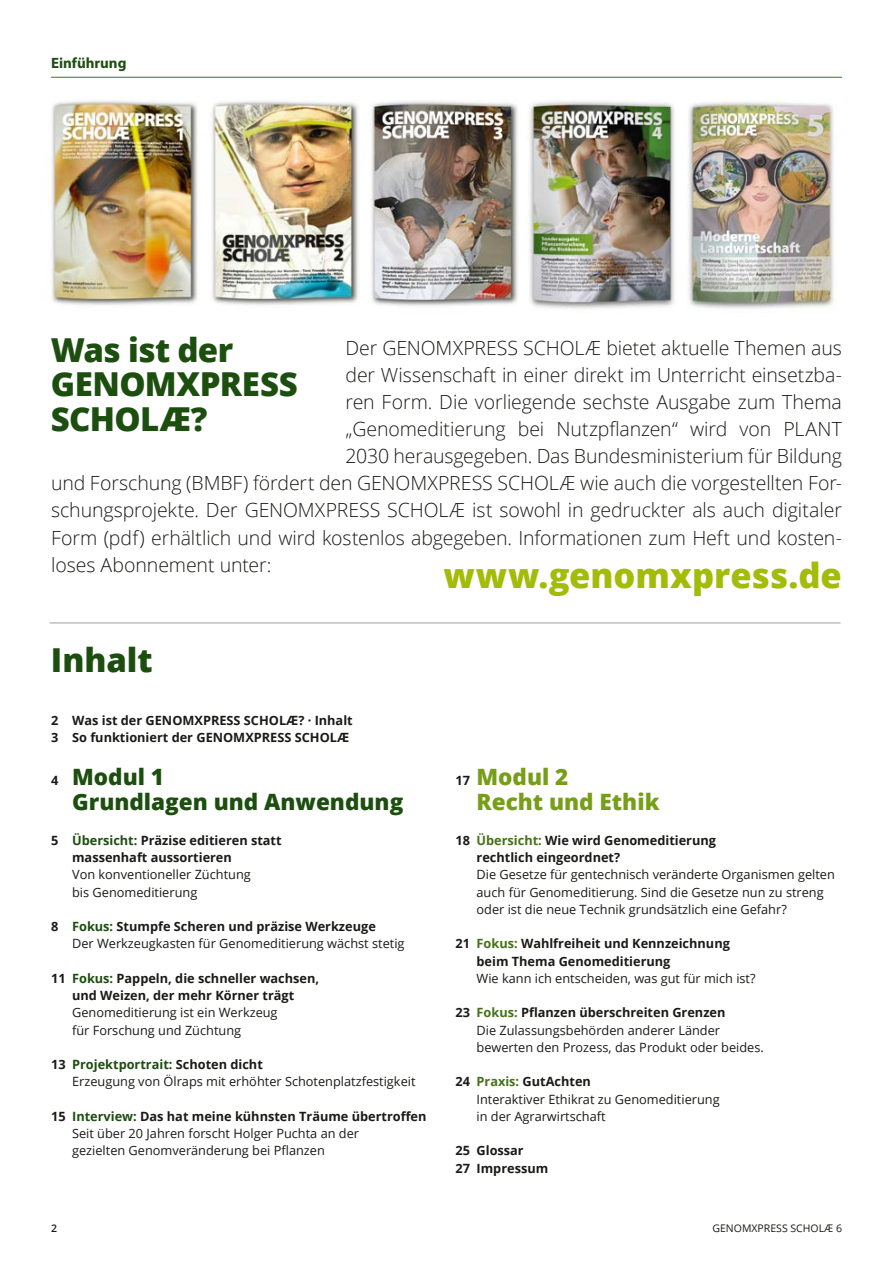
<style>
.page{position:relative;width:893px;height:1263px;background:#fff}
.page>*{position:absolute;margin:0;border:0;box-sizing:border-box;transform-origin:0 0}
.t1{font:800 34.5px "Open Sans";color:#a2bc09}
.t2{font:800 33px/34.5px "Open Sans";letter-spacing:-.02em;color:#1c4e0f}
.t3{font:800 22.5px/25.5px "Open Sans";color:#1c4e0f}
.t4{font:800 22.5px/25.5px "Open Sans";color:#779e18}
.t5{font:300 19.5px "Open Sans";letter-spacing:-.005em;color:#1a1a18}
.t6{font:700 15px "Myriad Pro";color:#1c4e0f}
.t7{font:12.75px/17.2px "Open Sans";color:#1a1a18}
.t8{font:700 12.75px/17.2px "Open Sans";color:#1a1a18}
.t9{font:10.5px "Open Sans";color:#1a1a18}
.t10{font:600 10.5px "Open Sans";color:#1a1a18}
.s1{font-weight:700;font-size:12.75px;color:#1a1a18}
.s2{color:#1c4e0f}
.s3{font-weight:700}
.s4{font-weight:700;color:#1c4e0f}
.s5{color:#457217}
.s6{font-weight:700;color:#457217}
</style>
<div class="page">
<img style="left:51px;top:101px;width:147px;height:205px">
<img style="left:211px;top:101px;width:149px;height:205px">
<img style="left:370px;top:100px;width:148px;height:206px">
<img style="left:528px;top:101px;width:147px;height:208px">
<img style="left:688px;top:101px;width:148px;height:208px">
<hr style="left:51px;top:77px;width:791px;height:1px;background:#457217">
<hr style="left:50px;top:623px;width:790px;height:1px;background:#9c9d9d">
<p class="t6" style="left:51px;top:53px;width:77px">Einführung</p>
<h2 class="t2" style="left:51px;top:331px;width:248px">Was ist der<br>GENOMXPRESS<br>SCHOLÆ?</h2>
<h3 class="t5" style="left:345px;top:335px;width:498px">Der GENOMXPRESS SCHOLÆ bietet aktuelle Themen aus</h3>
<h3 class="t5" style="left:345px;top:362px;width:498px">der Wissenschaft in einer direkt im Unterricht einsetzba-</h3>
<h3 class="t5" style="left:345px;top:389px;width:498px">ren Form. Die vorliegende sechste Ausgabe zum Thema</h3>
<h3 class="t5" style="left:345px;top:416px;width:498px">„Genomeditierung bei Nutzpflanzen“ wird von PLANT</h3>
<h3 class="t5" style="left:345px;top:443px;width:498px">2030 herausgegeben. Das Bundesministerium für Bildung</h3>
<h3 class="t5" style="left:51px;top:470px;width:792px">und Forschung (BMBF) fördert den GENOMXPRESS SCHOLÆ wie auch die vorgestellten For-</h3>
<h3 class="t5" style="left:51px;top:497px;width:792px">schungsprojekte. Der GENOMXPRESS SCHOLÆ ist sowohl in gedruckter als auch digitaler</h3>
<h3 class="t5" style="left:51px;top:524px;width:792px">Form (pdf) erhältlich und wird kostenlos abgegeben. Informationen zum Heft und kosten-</h3>
<h3 class="t5" style="left:51px;top:551px;width:222px">loses Abonnement unter:</h3>
<h1 class="t1" style="left:443px;top:549px;width:400px">www.genomxpress.de</h1>
<h2 class="t2" style="left:51px;top:641px;width:103px">Inhalt</h2>
<p class="t8" style="left:51px;top:711px;width:303px">2 Was ist der GENOMXPRESS SCHOLÆ? · Inhalt<br>3 So funktioniert der GENOMXPRESS SCHOLÆ</p>
<h3 class="t3" style="left:72px;top:763px;width:333px;text-indent:-21px"><span class="s1">4</span> Modul 1<br>Grundlagen und Anwendung</h3>
<p class="t8" style="left:72px;top:831px;width:211px;text-indent:-21px">5 <span class="s2">Übersicht:</span> Präzise editieren statt massenhaft aussortieren</p>
<p class="t7" style="left:72px;top:866px;width:180px">Von konventioneller Züchtung bis Genomeditierung</p>
<p class="t7" style="left:72px;top:917px;width:334px;text-indent:-21px"><span class="s3">8</span> <span class="s4">Fokus:</span> <span class="s3">Stumpfe Scheren und präzise Werkzeuge<br></span>Der Werkzeugkasten für Genomeditierung wächst stetig</p>
<p class="t8" style="left:51px;top:969px;width:270px;text-align:center">11 <span class="s2">Fokus:</span> Pappeln, die schneller wachsen, und Weizen, der mehr Körner trägt</p>
<p class="t7" style="left:72px;top:1004px;width:207px">Genomeditierung ist ein Werkzeug für Forschung und Züchtung</p>
<p class="t7" style="left:72px;top:1055px;width:345px;text-indent:-21px"><span class="s3">13</span> <span class="s4">Projektportrait:</span> <span class="s3">Schoten dicht<br></span>Erzeugung von Ölraps mit erhöhter Schotenplatzfestigkeit</p>
<p class="t7" style="left:72px;top:1107px;width:356px;text-indent:-21px"><span class="s3">15</span> <span class="s4">Interview:</span> <span class="s3">Das hat meine kühnsten Träume übertroffen<br></span>Seit über 20 Jahren forscht Holger Puchta an der<br>gezielten Genomveränderung bei Pflanzen</p>
<h3 class="t4" style="left:477px;top:763px;width:184px;text-indent:-21px"><span class="s1">17</span> Modul 2<br>Recht und Ethik</h3>
<p class="t8" style="left:477px;top:831px;width:241px;text-indent:-21px">18 <span class="s5">Übersicht:</span> Wie wird Genomeditierung rechtlich eingeordnet?</p>
<p class="t7" style="left:477px;top:866px;width:360px">Die Gesetze für gentechnisch veränderte Organismen gelten auch für Genomeditierung. Sind die Gesetze nun zu streng oder ist die neue Technik grundsätzlich eine Gefahr?</p>
<p class="t8" style="left:477px;top:935px;width:255px;text-indent:-21px">21 <span class="s5">Fokus:</span> Wahlfreiheit und Kennzeichnung beim Thema Genomeditierung</p>
<p class="t7" style="left:477px;top:969px;width:281px">Wie kann ich entscheiden, was gut für mich ist?</p>
<p class="t7" style="left:477px;top:1004px;width:289px;text-indent:-21px"><span class="s3">23</span> <span class="s6">Fokus:</span> <span class="s3">Pflanzen überschreiten Grenzen<br></span>Die Zulassungsbehörden anderer Länder bewerten den Prozess, das Produkt oder beides.</p>
<p class="t7" style="left:477px;top:1073px;width:245px;text-indent:-21px"><span class="s3">24</span> <span class="s6">Praxis:</span> <span class="s3">GutAchten<br></span>Interaktiver Ethikrat zu Genomeditierung in der Agrarwirtschaft</p>
<p class="t8" style="left:456px;top:1142px;width:94px">25 Glossar<br>27 Impressum</p>
<p class="t10" style="left:51px;top:1221px;width:7px">2</p>
<p class="t9" style="left:712px;top:1221px;width:131px">GENOMXPRESS SCHOLÆ 6</p>
</div>
